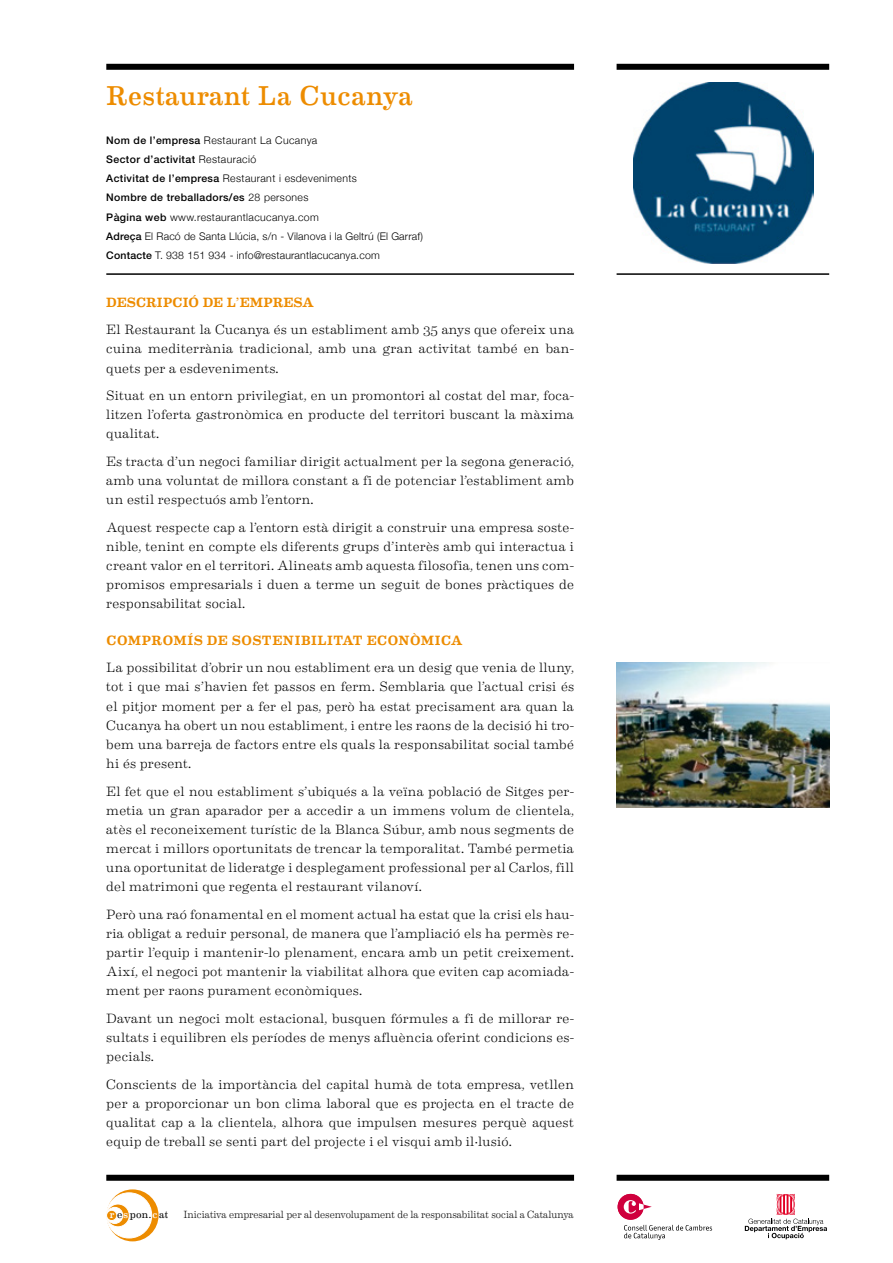
<style>
.page{position:relative;width:893px;height:1263px;background:#fff}
.page>*{position:absolute;margin:0;border:0;box-sizing:border-box;transform-origin:0 0}
.t1{font:27.3px "Eames Century Modern";letter-spacing:.02em;color:#ed8c00}
.t2{font:300 13.5px/19.2px "Eames Century Modern";letter-spacing:.015em;color:#000;text-align:justify}
.t3{font:500 13.5px "Eames Century Modern";letter-spacing:.025em;color:#ed8c00}
.t4{font:300 10.5px/19px "Helvetica Neue";letter-spacing:.015em;color:#000}
.t5{font:300 10.5px "Helvetica Neue";letter-spacing:.035em;color:#000}
.t6{font:500 10.5px "Helvetica Neue LT";letter-spacing:.035em;color:#000}
.t7{font:300 10.35px "Eames Century Modern";letter-spacing:-.005em;color:#000;scale:.96 1}
.t8{font:10.35px "Eames Century Modern";color:#000}
.s1{font-family:"Helvetica Neue LT";font-weight:500}
.s2{font-family:"Helvetica Neue";font-weight:300}
.s3{color:#fff}
</style>
<div class="page">
<div style="left:106px;top:64px;width:468px;height:6px;background:#000"></div>
<hr style="left:106px;top:273px;width:468px;height:2px;background:#000">
<div style="left:106px;top:1175px;width:468px;height:6px;background:#000"></div>
<div style="left:617px;top:64px;width:212px;height:6px;background:#000"></div>
<hr style="left:617px;top:273px;width:212px;height:2px;background:#000">
<div style="left:617px;top:1175px;width:212px;height:6px;background:#000"></div>
<img style="left:634px;top:83px;width:180px;height:181px">
<div style="left:107px;top:1184px;width:62px;height:62px;border:2px solid #fff;border-radius:50%"></div>
<div style="left:106px;top:1195px;width:41px;height:40px;border:2px solid #fff;border-radius:50%"></div>
<svg style="left:107px;top:1189px;width:52px;height:52px"></svg>
<div style="left:107px;top:1193px;width:45px;height:45px;background:#fff;border-radius:50%"></div>
<div style="left:106px;top:1192px;width:46px;height:46px;border:1px solid #fff;border-radius:50%"></div>
<svg style="left:107px;top:1204px;width:22px;height:23px"></svg>
<div style="left:106px;top:1204px;width:24px;height:23px;border:1px solid #fff;border-radius:50%"></div>
<div style="left:107px;top:1207px;width:16px;height:16px;background:#fff;border-radius:50%"></div>
<div style="left:106px;top:1207px;width:17px;height:17px;border:1px solid #fff;border-radius:50%"></div>
<div style="left:107px;top:1210px;width:10px;height:10px;background:#ed8c00;border-radius:50%"></div>
<div style="left:106px;top:1210px;width:11px;height:11px;border:1px solid #fff;border-radius:50%"></div>
<svg style="left:624px;top:1225px;width:88px;height:15px"></svg>
<div style="left:618px;top:1194px;width:26px;height:26px;background:#cf003d;border-radius:50%"></div>
<svg style="left:624px;top:1200px;width:28px;height:13px"></svg>
<svg style="left:745px;top:1194px;width:82px;height:45px"></svg>
<img style="left:617px;top:663px;width:212px;height:144px">
<h1 class="t1" style="left:106px;top:76px;width:308px">Restaurant La Cucanya</h1>
<p class="t5" style="left:106px;top:132px;width:213px"><span class="s1">Nom de l’empresa</span> Restaurant La Cucanya</p>
<p class="t6" style="left:106px;top:153px;width:151px">Sector d’activitat <span class="s2">Restauració</span></p>
<p class="t5" style="left:106px;top:170px;width:252px"><span class="s1">Activitat de l’empresa</span> Restaurant i esdeveniments</p>
<p class="t6" style="left:106px;top:191px;width:204px">Nombre de treballadors/es <span class="s2">28 persones</span></p>
<p class="t4" style="left:106px;top:207px;width:318px"><span class="s1">Pàgina web</span> www.restaurantlacucanya.com<br><span class="s1">Adreça</span> El Racó de Santa Llúcia, s/n - Vilanova i la Geltrú (El Garraf)<br><span class="s1">Contacte</span> T. 938 151 934 - info@restaurantlacucanya.com</p>
<p class="t3" style="left:106px;top:292px;width:209px">DESCRIPCIÓ DE L’EMPRESA</p>
<p class="t2" style="left:106px;top:319px;width:469px">El Restaurant la Cucanya és un establiment amb 35 anys que ofereix una cuina mediterrània tradicional, amb una gran activitat també en ban&shy;quets per a esdeveniments.</p>
<p class="t2" style="left:106px;top:385px;width:469px">Situat en un entorn privilegiat, en un promontori al costat del mar, foca&shy;litzen l’oferta gastronòmica en producte del territori buscant la màxima qualitat.</p>
<p class="t2" style="left:106px;top:451px;width:469px">Es tracta d’un negoci familiar dirigit actualment per la segona generació, amb una voluntat de millora constant a fi de potenciar l’establiment amb un estil respectuós amb l’entorn.</p>
<p class="t2" style="left:106px;top:517px;width:469px">Aquest respecte cap a l’entorn està dirigit a construir una empresa soste&shy;nible, tenint en compte els diferents grups d’interès amb qui interactua i creant valor en el territori. Alineats amb aquesta filosofia, tenen uns com&shy;promisos empresarials i duen a terme un seguit de bones pràctiques de responsabilitat social.</p>
<p class="t3" style="left:107px;top:630px;width:358px">COMPROMÍS DE SOSTENIBILITAT ECONÒMICA</p>
<p class="t2" style="left:106px;top:657px;width:469px">La possibilitat d’obrir un nou establiment era un desig que venia de lluny, tot i que mai s’havien fet passos en ferm. Semblaria que l’actual crisi és el pitjor moment per a fer el pas, però ha estat precisament ara quan la Cucanya ha obert un nou establiment, i entre les raons de la decisió hi tro&shy;bem una barreja de factors entre els quals la responsabilitat social també hi és present.</p>
<p class="t2" style="left:106px;top:780px;width:469px">El fet que el nou establiment s’ubiqués a la veïna població de Sitges per&shy;metia un gran aparador per a accedir a un immens volum de clientela, atès el reconeixement turístic de la Blanca Súbur, amb nous segments de mercat i millors oportunitats de trencar la temporalitat. També permetia una oportunitat de lideratge i desplegament professional per al Carlos, fill del matrimoni que regenta el restaurant vilanoví.</p>
<p class="t2" style="left:106px;top:904px;width:469px">Però una raó fonamental en el moment actual ha estat que la crisi els hau&shy;ria obligat a reduir personal, de manera que l’ampliació els ha permès re&shy;partir l’equip i mantenir-lo plenament, encara amb un petit creixement.<br>Així, el negoci pot mantenir la viabilitat alhora que eviten cap acomiada&shy;ment per raons purament econòmiques.</p>
<p class="t2" style="left:106px;top:1008px;width:469px">Davant un negoci molt estacional, busquen fórmules a fi de millorar re&shy;sultats i equilibren els períodes de menys afluència oferint condicions es&shy;pecials.</p>
<p class="t2" style="left:106px;top:1074px;width:469px">Conscients de la importància del capital humà de tota empresa, vetllen per a proporcionar un bon clima laboral que es projecta en el tracte de qualitat cap a la clientela, alhora que impulsen mesures perquè aquest equip de treball se senti part del projecte i el visqui amb il·lusió.</p>
<p class="t8" style="left:110px;top:1207px;width:60px"><span class="s3">r</span> e<span class="s3">s</span>pon.<span class="s3">c</span>at</p>
<p class="t7" style="left:183px;top:1207px;width:408px">Iniciativa empresarial per al desenvolupament de la responsabilitat social a Catalunya</p>
</div>
